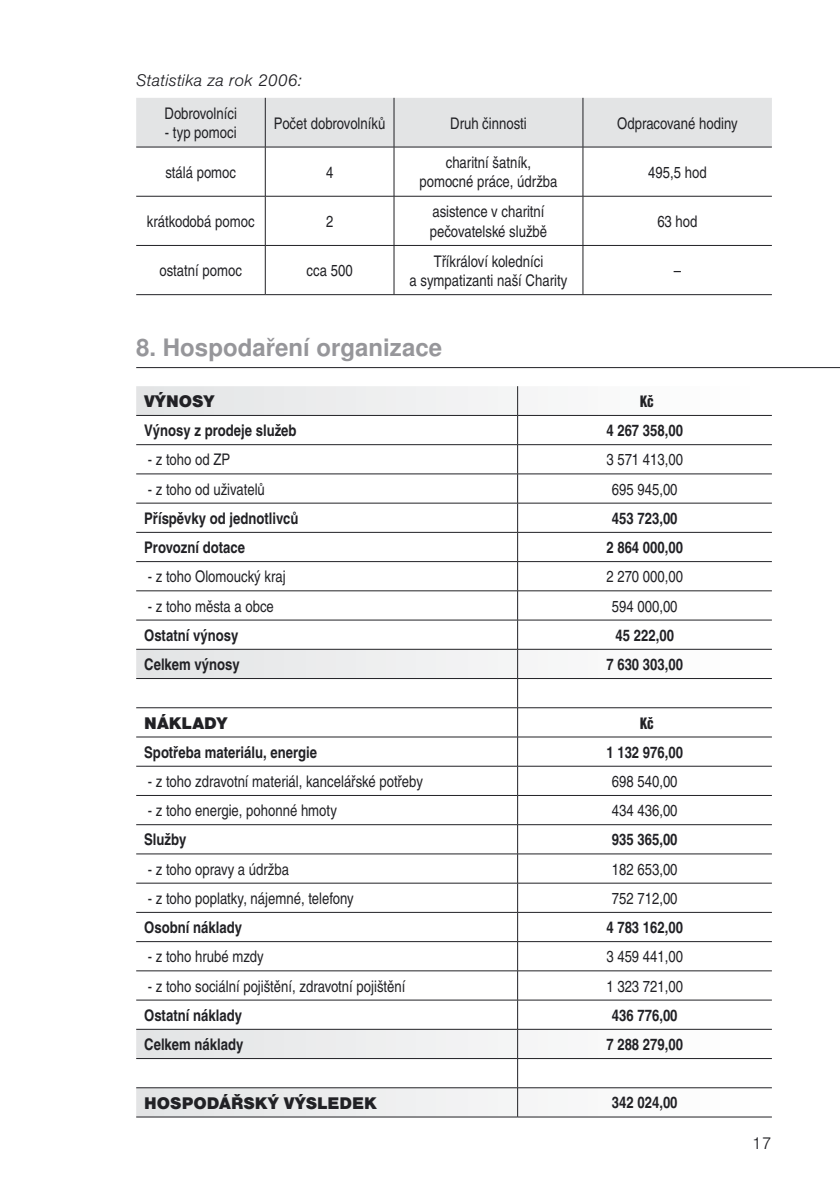
<style>
.page{position:relative;width:840px;height:1191px;background:#fff}
.page>*{position:absolute;margin:0;border:0;box-sizing:border-box;transform-origin:0 0}
.Nadpis_velký{font:700 24px "Nimbus San L";color:#96969a}
.Text_základní{font:16px/19.2px "Nimbus San Con L";color:#212125}
.Text_základní-2{font:700 16px "Nimbus San Con L";color:#212125}
.Text_základní-3{font:900 16px "Nimbus San L";color:#212125}
.Text_základní-4{font:italic 300 16px "Nimbus San L";color:#212125}
.Text_základní-5{font:900 16px "Nimbus San Con L";color:#212125}
.t1{font:300 16px "Nimbus San L";color:#212125}
</style>
<div class="page">
<div style="left:136px;top:98px;width:635px;height:49px;background:#e3e4e5"></div>
<hr style="left:265px;top:98px;width:1px;height:49px;background:#212125">
<hr style="left:393px;top:98px;width:1px;height:49px;background:#212125">
<hr style="left:582px;top:98px;width:1px;height:49px;background:#212125">
<hr style="left:136px;top:147px;width:129px;height:1px;background:#212125">
<hr style="left:265px;top:147px;width:129px;height:1px;background:#212125">
<hr style="left:265px;top:147px;width:1px;height:49px;background:#212125">
<hr style="left:394px;top:147px;width:188px;height:1px;background:#212125">
<hr style="left:393px;top:147px;width:1px;height:49px;background:#212125">
<hr style="left:582px;top:147px;width:189px;height:1px;background:#212125">
<hr style="left:582px;top:147px;width:1px;height:49px;background:#212125">
<hr style="left:136px;top:196px;width:129px;height:1px;background:#212125">
<hr style="left:265px;top:196px;width:129px;height:1px;background:#212125">
<hr style="left:265px;top:196px;width:1px;height:49px;background:#212125">
<hr style="left:394px;top:196px;width:188px;height:1px;background:#212125">
<hr style="left:393px;top:196px;width:1px;height:49px;background:#212125">
<hr style="left:582px;top:196px;width:189px;height:1px;background:#212125">
<hr style="left:582px;top:196px;width:1px;height:49px;background:#212125">
<hr style="left:136px;top:245px;width:129px;height:1px;background:#212125">
<hr style="left:265px;top:245px;width:129px;height:1px;background:#212125">
<hr style="left:265px;top:246px;width:1px;height:48px;background:#212125">
<hr style="left:394px;top:245px;width:188px;height:1px;background:#212125">
<hr style="left:393px;top:246px;width:1px;height:48px;background:#212125">
<hr style="left:582px;top:245px;width:189px;height:1px;background:#212125">
<hr style="left:582px;top:246px;width:1px;height:48px;background:#212125">
<hr style="left:136px;top:294px;width:129px;height:1px;background:#212125">
<hr style="left:265px;top:294px;width:129px;height:1px;background:#212125">
<hr style="left:394px;top:294px;width:188px;height:1px;background:#212125">
<hr style="left:582px;top:294px;width:189px;height:1px;background:#212125">
<hr style="left:136px;top:367px;width:703px;height:1px;background:#212125">
<svg style="left:136px;top:386px;width:635px;height:730px"></svg>
<hr style="left:136px;top:1116px;width:381px;height:1px;background:#212125">
<hr style="left:517px;top:1116px;width:254px;height:1px;background:#212125">
<p class="Text_základní-4" style="left:136px;top:71px;width:167px">Statistika za rok 2006:</p>
<p class="Text_základní" style="left:164px;top:104px;width:74px">Dobrovolníci</p>
<p class="Text_základní" style="left:165px;top:123px;width:73px">- typ pomoci</p>
<p class="Text_základní" style="left:274px;top:114px;width:113px">Počet dobrovolníků</p>
<p class="Text_základní" style="left:450px;top:114px;width:78px">Druh činnosti</p>
<p class="Text_základní" style="left:616px;top:114px;width:122px">Odpracované hodiny</p>
<p class="Text_základní" style="left:165px;top:163px;width:72px">stálá pomoc</p>
<p class="Text_základní" style="left:326px;top:163px;width:9px">4</p>
<p class="Text_základní" style="left:445px;top:153px;width:87px">charitní šatník,</p>
<p class="Text_základní" style="left:419px;top:172px;width:139px">pomocné práce, údržba</p>
<p class="Text_základní" style="left:647px;top:163px;width:60px">495,5 hod</p>
<p class="Text_základní" style="left:147px;top:212px;width:109px">krátkodobá pomoc</p>
<p class="Text_základní" style="left:326px;top:212px;width:9px">2</p>
<p class="Text_základní" style="left:429px;top:202px;width:119px">asistence v charitní pečovatelské službě</p>
<p class="Text_základní" style="left:657px;top:212px;width:42px">63 hod</p>
<p class="Text_základní" style="left:159px;top:261px;width:84px">ostatní pomoc</p>
<p class="Text_základní" style="left:306px;top:261px;width:47px">cca 500</p>
<p class="Text_základní" style="left:409px;top:252px;width:159px;text-align:center">Tříkráloví koledníci<br>a sympatizanti naší Charity</p>
<p class="Text_základní" style="left:673px;top:261px;width:9px">–</p>
<p class="Nadpis_velký" style="left:136px;top:332px;width:307px">8. Hospodaření organizace</p>
<p class="Text_základní-3" style="left:144px;top:391px;width:72px">VÝNOSY</p>
<p class="Text_základní-5" style="left:639px;top:389px;width:16px">Kč</p>
<p class="Text_základní-2" style="left:144px;top:420px;width:154px">Výnosy z prodeje služeb</p>
<p class="Text_základní-2" style="left:606px;top:420px;width:78px">4 267 358,00</p>
<p class="Text_základní" style="left:148px;top:450px;width:84px">- z toho od ZP</p>
<p class="Text_základní" style="left:606px;top:450px;width:78px">3 571 413,00</p>
<p class="Text_základní" style="left:148px;top:480px;width:118px">- z toho od uživatelů</p>
<p class="Text_základní" style="left:611px;top:480px;width:67px">695 945,00</p>
<p class="Text_základní-2" style="left:144px;top:508px;width:156px">Příspěvky od jednotlivců</p>
<p class="Text_základní-2" style="left:611px;top:508px;width:67px">453 723,00</p>
<p class="Text_základní-2" style="left:144px;top:537px;width:102px">Provozní dotace</p>
<p class="Text_základní-2" style="left:606px;top:537px;width:78px">2 864 000,00</p>
<p class="Text_základní" style="left:148px;top:567px;width:139px">- z toho Olomoucký kraj</p>
<p class="Text_základní" style="left:606px;top:567px;width:78px">2 270 000,00</p>
<p class="Text_základní" style="left:148px;top:596px;width:127px">- z toho města a obce</p>
<p class="Text_základní" style="left:611px;top:596px;width:67px">594 000,00</p>
<p class="Text_základní-2" style="left:144px;top:625px;width:96px">Ostatní výnosy</p>
<p class="Text_základní-2" style="left:615px;top:625px;width:60px">45 222,00</p>
<p class="Text_základní-2" style="left:144px;top:654px;width:97px">Celkem výnosy</p>
<p class="Text_základní-2" style="left:606px;top:654px;width:78px">7 630 303,00</p>
<p class="Text_základní-3" style="left:144px;top:713px;width:85px">NÁKLADY</p>
<p class="Text_základní-5" style="left:639px;top:711px;width:16px">Kč</p>
<p class="Text_základní-2" style="left:144px;top:742px;width:174px">Spotřeba materiálu, energie</p>
<p class="Text_základní-2" style="left:606px;top:742px;width:78px">1 132 976,00</p>
<p class="Text_základní" style="left:148px;top:772px;width:276px">- z toho zdravotní materiál, kancelářské potřeby</p>
<p class="Text_základní" style="left:611px;top:772px;width:67px">698 540,00</p>
<p class="Text_základní" style="left:148px;top:801px;width:190px">- z toho energie, pohonné hmoty</p>
<p class="Text_základní" style="left:611px;top:801px;width:67px">434 436,00</p>
<p class="Text_základní-2" style="left:144px;top:829px;width:44px">Služby</p>
<p class="Text_základní-2" style="left:611px;top:829px;width:67px">935 365,00</p>
<p class="Text_základní" style="left:148px;top:859px;width:143px">- z toho opravy a údržba</p>
<p class="Text_základní" style="left:611px;top:859px;width:67px">182 653,00</p>
<p class="Text_základní" style="left:148px;top:889px;width:207px">- z toho poplatky, nájemné, telefony</p>
<p class="Text_základní" style="left:611px;top:889px;width:67px">752 712,00</p>
<p class="Text_základní-2" style="left:144px;top:917px;width:99px">Osobní náklady</p>
<p class="Text_základní-2" style="left:606px;top:917px;width:78px">4 783 162,00</p>
<p class="Text_základní" style="left:148px;top:947px;width:117px">- z toho hrubé mzdy</p>
<p class="Text_základní" style="left:606px;top:947px;width:78px">3 459 441,00</p>
<p class="Text_základní" style="left:148px;top:976px;width:259px">- z toho sociální pojištění, zdravotní pojištění</p>
<p class="Text_základní" style="left:606px;top:976px;width:78px">1 323 721,00</p>
<p class="Text_základní-2" style="left:144px;top:1005px;width:99px">Ostatní náklady</p>
<p class="Text_základní-2" style="left:611px;top:1005px;width:67px">436 776,00</p>
<p class="Text_základní-2" style="left:144px;top:1034px;width:101px">Celkem náklady</p>
<p class="Text_základní-2" style="left:606px;top:1034px;width:78px">7 288 279,00</p>
<p class="Text_základní-3" style="left:144px;top:1092px;width:234px">HOSPODÁŘSKÝ VÝSLEDEK</p>
<p class="Text_základní-2" style="left:611px;top:1092px;width:67px">342 024,00</p>
<p class="t1" style="left:751px;top:1134px;width:21px">17</p>
</div>
